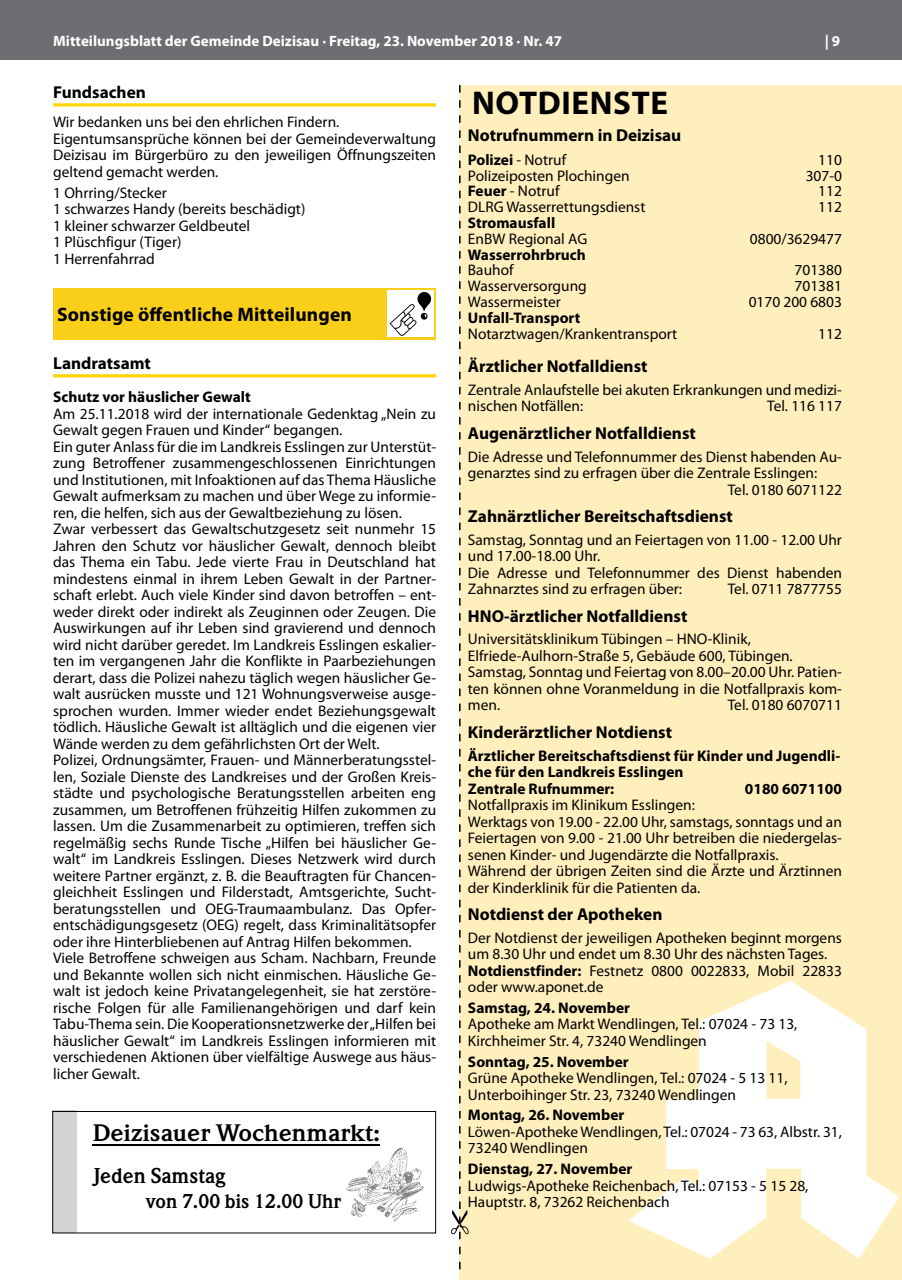
<style>
.page{position:relative;width:902px;height:1280px;background:#fff}
.page>*{position:absolute;margin:0;border:0;box-sizing:border-box;transform-origin:0 0}
.t1{font:700 33px "Myriad Pro";color:#000}
.t2{font:700 23.4px "Weidemann";color:#000;scale:1.09 1}
.t3{font:700 21px "Weidemann";color:#000}
.t4{font:700 19.65px "Weidemann";color:#000}
.t5{font:700 19.5px "Myriad Pro";letter-spacing:.005em;color:#000}
.t6{font:700 17.25px "Myriad Pro";color:#000}
.t7{font:15.3px/16.5px "Myriad Pro";color:#000}
.t8{font:700 15.3px/16.5px "Myriad Pro";color:#000}
.t9{font:700 15px "Myriad Pro";color:#fff}
.s1{font-weight:400}
.s2{font-weight:700}
</style>
<div class="page">
<div style="left:0;top:0;width:901px;height:60px;background:#6d6e71"></div>
<hr style="left:53px;top:103px;width:383px;height:3px;background:#ffd400">
<hr style="left:53px;top:374px;width:383px;height:3px;background:#ffd400">
<div style="left:53px;top:288px;width:383px;height:51px;background:#facf1a"></div>
<div style="left:387px;top:291px;width:47px;height:46px;background:#fff"></div>
<svg style="left:390px;top:292px;width:42px;height:44px"></svg>
<div style="left:459px;top:85px;width:442px;height:1195px;background:#ffefbd"></div>
<svg style="left:451px;top:85px;width:17px;height:1184px"></svg>
<svg style="left:629px;top:981px;width:270px;height:278px;fill:#fff"></svg>
<div style="left:52px;top:1110px;width:25px;height:123px;background:#d1d3d4"></div>
<img style="left:346px;top:1147px;width:77px;height:74px">
<hr style="left:93px;top:1145px;width:287px;height:1px;background:#000">
<div style="left:52px;top:1111px;width:384px;height:122px;border:1px solid #000"></div>
<p class="t9" style="left:53px;top:31px;width:510px">Mitteilungsblatt der Gemeinde Deizisau · Freitag, 23. November 2018 · Nr. 47</p>
<p class="t9" style="left:824px;top:31px;width:17px">| 9</p>
<p class="t6" style="left:53px;top:81px;width:94px">Fundsachen</p>
<p class="t7" style="left:53px;top:114px;width:384px">Wir bedanken uns bei den ehrlichen Findern.<br>Eigentumsansprüche können bei der Gemeindeverwaltung Deizisau im Bürgerbüro zu den jeweiligen Öffnungszeiten geltend gemacht werden.</p>
<p class="t7" style="left:53px;top:184px;width:254px">1 Ohrring/Stecker<br>1 schwarzes Handy (bereits beschädigt)<br>1 kleiner schwarzer Geldbeutel<br>1 Plüschfigur (Tiger)<br>1 Herrenfahrrad</p>
<h1 class="t1" style="left:472px;top:82px;width:46px">Notd</h1>
<h1 class="t1" style="left:561px;top:82px;width:49px">ienst</h1>
<h1 class="t1" style="left:650px;top:82px;width:19px">e</h1>
<p class="t6" style="left:468px;top:123px;width:215px">Notrufnummern in Deizisau</p>
<p class="t8" style="left:468px;top:151px;width:100px">Polizei <span class="s1">- Notruf</span></p>
<p class="t7" style="left:818px;top:151px;width:25px">110</p>
<p class="t7" style="left:468px;top:167px;width:163px">Polizeiposten Plochingen</p>
<p class="t7" style="left:805px;top:167px;width:38px">307-0</p>
<p class="t7" style="left:468px;top:183px;width:93px"><span class="s2">Feuer</span> - Notruf</p>
<p class="t7" style="left:818px;top:183px;width:25px">112</p>
<p class="t7" style="left:468px;top:199px;width:179px">DLRG Wasserrettungsdienst</p>
<p class="t7" style="left:818px;top:199px;width:25px">112</p>
<p class="t8" style="left:468px;top:214px;width:89px">Stromausfall</p>
<p class="t7" style="left:468px;top:230px;width:121px">EnBW Regional AG</p>
<p class="t7" style="left:749px;top:230px;width:94px">0800/3629477</p>
<p class="t8" style="left:468px;top:246px;width:119px">Wasserrohrbruch</p>
<p class="t7" style="left:468px;top:262px;width:47px">Bauhof</p>
<p class="t7" style="left:794px;top:262px;width:49px">701380</p>
<p class="t7" style="left:468px;top:277px;width:120px">Wasserversorgung</p>
<p class="t7" style="left:794px;top:277px;width:49px">701381</p>
<p class="t7" style="left:468px;top:293px;width:94px">Wassermeister</p>
<p class="t7" style="left:748px;top:293px;width:95px">0170 200 6803</p>
<p class="t8" style="left:468px;top:309px;width:114px">Unfall-Transport</p>
<p class="t7" style="left:468px;top:325px;width:211px">Notarztwagen/Krankentransport</p>
<p class="t7" style="left:818px;top:325px;width:25px">112</p>
<p class="t6" style="left:468px;top:355px;width:181px">Ärztlicher Notfalldienst</p>
<p class="t7" style="left:468px;top:381px;width:375px">Zentrale Anlaufstelle bei akuten Erkrankungen und medizi&shy;nischen Notfällen:</p>
<p class="t5" style="left:57px;top:303px;width:296px">Sonstige öffentliche Mitteilungen</p>
<p class="t6" style="left:53px;top:352px;width:99px">Landratsamt</p>
<p class="t8" style="left:53px;top:388px;width:199px">Schutz vor häuslicher Gewalt</p>
<p class="t7" style="left:53px;top:405px;width:384px">Am 25.11.2018 wird der internationale Gedenktag „Nein zu Gewalt gegen Frauen und Kinder“ begangen.<br>Ein guter Anlass für die im Landkreis Esslingen zur Unterstüt&shy;zung Betroffener zusammengeschlossenen Einrichtungen und Institutionen, mit Infoaktionen auf das Thema Häusliche Gewalt aufmerksam zu machen und über Wege zu informie&shy;ren, die helfen, sich aus der Gewaltbeziehung zu lösen.<br>Zwar verbessert das Gewaltschutzgesetz seit nunmehr 15<br>Jahren den Schutz vor häuslicher Gewalt, dennoch bleibt das Thema ein Tabu. Jede vierte Frau in Deutschland hat mindestens einmal in ihrem Leben Gewalt in der Partner&shy;schaft erlebt. Auch viele Kinder sind davon betroffen – ent&shy;weder direkt oder indirekt als Zeuginnen oder Zeugen. Die Auswirkungen auf ihr Leben sind gravierend und dennoch wird nicht darüber geredet. Im Landkreis Esslingen eskalier&shy;ten im vergangenen Jahr die Konflikte in Paarbeziehungen derart, dass die Polizei nahezu täglich wegen häuslicher Ge&shy;walt ausrücken musste und 121 Wohnungsverweise ausge&shy;sprochen wurden. Immer wieder endet Beziehungsgewalt tödlich. Häusliche Gewalt ist alltäglich und die eigenen vier Wände werden zu dem gefährlichsten Ort der Welt.<br>Polizei, Ordnungsämter, Frauen- und Männerberatungsstel&shy;len, Soziale Dienste des Landkreises und der Großen Kreis&shy;städte und psychologische Beratungsstellen arbeiten eng zusammen, um Betroffenen frühzeitig Hilfen zukommen zu lassen. Um die Zusammenarbeit zu optimieren, treffen sich regelmäßig sechs Runde Tische „Hilfen bei häuslicher Ge&shy;walt“ im Landkreis Esslingen. Dieses Netzwerk wird durch weitere Partner ergänzt, z. B. die Beauftragten für Chancen&shy;gleichheit Esslingen und Filderstadt, Amtsgerichte, Sucht&shy;beratungsstellen und OEG-Traumaambulanz. Das Opfer&shy;entschädigungsgesetz (OEG) regelt, dass Kriminalitätsopfer oder ihre Hinterbliebenen auf Antrag Hilfen bekommen.<br>Viele Betroffene schweigen aus Scham. Nachbarn, Freunde und Bekannte wollen sich nicht einmischen. Häusliche Ge&shy;walt ist jedoch keine Privatangelegenheit, sie hat zerstöre&shy;rische Folgen für alle Familienangehörigen und darf kein Tabu-Thema sein. Die Kooperationsnetzwerke der „Hilfen bei häuslicher Gewalt“ im Landkreis Esslingen informieren mit verschiedenen Aktionen über vielfältige Auswege aus häus&shy;licher Gewalt.</p>
<p class="t7" style="left:767px;top:398px;width:76px">Tel. 116 117</p>
<p class="t6" style="left:468px;top:422px;width:229px">Augenärztlicher Notfalldienst</p>
<p class="t7" style="left:468px;top:448px;width:375px">Die Adresse und Telefonnummer des Dienst habenden Au-</p>
<p class="t7" style="left:468px;top:464px;width:351px">genarztes sind zu erfragen über die Zentrale Esslingen:</p>
<p class="t7" style="left:727px;top:481px;width:116px">Tel. 0180 6071122</p>
<p class="t6" style="left:468px;top:505px;width:266px">Zahnärztlicher Bereitschaftsdienst</p>
<p class="t7" style="left:468px;top:531px;width:375px">Samstag, Sonntag und an Feiertagen von 11.00 - 12.00 Uhr und 17.00-18.00 Uhr.<br>Die Adresse und Telefonnummer des Dienst habenden Zahnarztes sind zu erfragen über:</p>
<p class="t7" style="left:727px;top:581px;width:116px">Tel. 0711 7877755</p>
<p class="t6" style="left:468px;top:604px;width:221px">HNO-ärztlicher Notfalldienst</p>
<p class="t7" style="left:468px;top:631px;width:375px">Universitätsklinikum Tübingen – HNO-Klinik, Elfriede-Aulhorn-Straße 5, Gebäude 600, Tübingen.<br>Samstag, Sonntag und Feiertag von 8.00–20.00 Uhr. Patien&shy;ten können ohne Voranmeldung in die Notfallpraxis kom&shy;men.</p>
<p class="t7" style="left:727px;top:697px;width:116px">Tel. 0180 6070711</p>
<p class="t6" style="left:468px;top:720px;width:205px">Kinderärztlicher Notdienst</p>
<p class="t8" style="left:468px;top:747px;width:374px">Ärztlicher Bereitschaftsdienst für Kinder und Jugendli&shy;che für den Landkreis Esslingen<br>Zentrale Rufnummer:</p>
<p class="t8" style="left:744px;top:780px;width:98px">0180 6071100</p>
<p class="t7" style="left:468px;top:796px;width:375px">Notfallpraxis im Klinikum Esslingen:<br>Werktags von 19.00 - 22.00 Uhr, samstags, sonntags und an Feiertagen von 9.00 - 21.00 Uhr betreiben die niedergelas&shy;senen Kinder- und Jugendärzte die Notfallpraxis.<br>Während der übrigen Zeiten sind die Ärzte und Ärztinnen der Kinderklinik für die Patienten da.</p>
<p class="t6" style="left:468px;top:903px;width:196px">Notdienst der Apotheken</p>
<p class="t7" style="left:468px;top:929px;width:375px">Der Notdienst der jeweiligen Apotheken beginnt morgens um 8.30 Uhr und endet um 8.30 Uhr des nächsten Tages.<br><span class="s2">Notdienstfinder:</span> Festnetz 0800 0022833, Mobil 22833 oder www.aponet.de</p>
<p class="t8" style="left:468px;top:999px;width:163px">Samstag, 24. November</p>
<p class="t7" style="left:468px;top:1016px;width:331px">Apotheke am Markt Wendlingen, Tel.: 07024 - 73 13,<br>Kirchheimer Str. 4, 73240 Wendlingen</p>
<p class="t8" style="left:468px;top:1053px;width:162px">Sonntag, 25. November</p>
<p class="t7" style="left:468px;top:1069px;width:321px">Grüne Apotheke Wendlingen, Tel.: 07024 - 5 13 11,<br>Unterboihinger Str. 23, 73240 Wendlingen</p>
<p class="t8" style="left:468px;top:1106px;width:158px">Montag, 26. November</p>
<p class="t7" style="left:468px;top:1123px;width:375px">Löwen-Apotheke Wendlingen, Tel.: 07024 - 73 63, Albstr. 31,<br>73240 Wendlingen</p>
<p class="t8" style="left:468px;top:1160px;width:166px">Dienstag, 27. November</p>
<p class="t7" style="left:468px;top:1177px;width:342px">Ludwigs-Apotheke Reichenbach, Tel.: 07153 - 5 15 28,<br>Hauptstr. 8, 73262 Reichenbach</p>
<h2 class="t2" style="left:93px;top:1119px;width:265px">Deizisauer Wochenmarkt:</h2>
<h3 class="t3" style="left:94px;top:1163px;width:133px">Jeden Samstag</h3>
<p class="t4" style="left:146px;top:1190px;width:196px">von 7.00 bis 12.00 Uhr</p>
</div>
